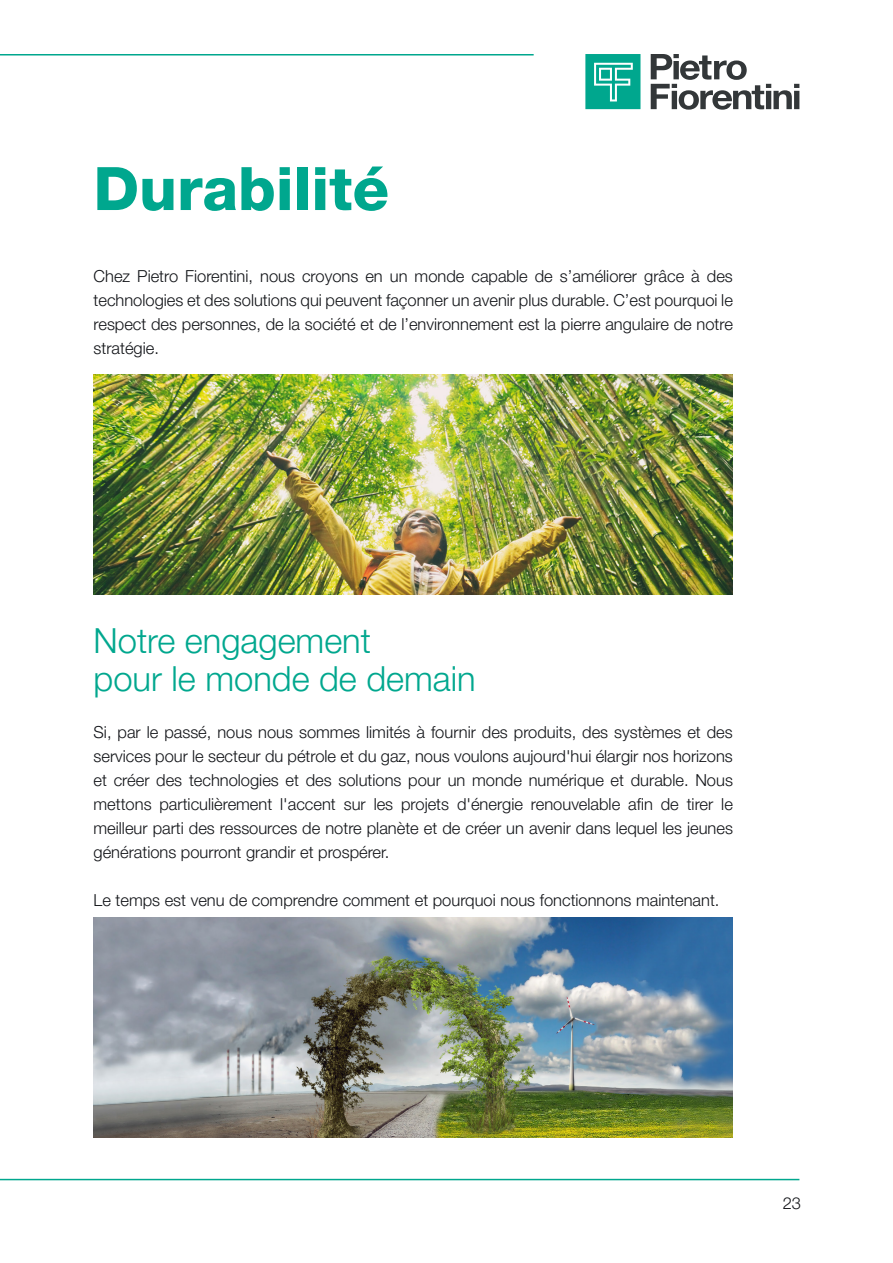
<style>
.page{position:relative;width:893px;height:1263px;background:#fff}
.page>*{position:absolute;margin:0;border:0;box-sizing:border-box;transform-origin:0 0}
.Titolo_Capitolo{font:800 60px "Helvetica Neue LT Pro";color:#00a78e}
.Titoletto{font:300 34.5px/37.5px "Helvetica Neue LT Pro";color:#00a78e}
.Testo{font:300 16.5px/24px "Helvetica Neue LT Pro";color:#121418;text-align:justify}
</style>
<div class="page">
<hr style="left:0;top:54px;width:534px;height:2px;background:#00a78e">
<hr style="left:0;top:1179px;width:799px;height:1px;background:#00a78e">
<svg style="left:651px;top:54px;width:148px;height:56px"></svg>
<svg style="left:585px;top:54px;width:55px;height:55px;background:#27b49f"></svg>
<img style="left:94px;top:918px;width:639px;height:219px">
<img style="left:94px;top:375px;width:639px;height:219px">
<p class="Titolo_Capitolo" style="left:94px;top:153px;width:297px">Durabilité</p>
<p class="Testo" style="left:94px;top:264px;width:641px">Chez Pietro Fiorentini, nous croyons en un monde capable de s’améliorer grâce à des technologies et des solutions qui peuvent façonner un avenir plus durable. C’est pourquoi le respect des personnes, de la société et de l’environnement est la pierre angulaire de notre stratégie.</p>
<p class="Titoletto" style="left:94px;top:622px;width:384px">Notre engagement<br>pour le monde de demain</p>
<p class="Testo" style="left:94px;top:720px;width:641px">Si, par le passé, nous nous sommes limités à fournir des produits, des systèmes et des services pour le secteur du pétrole et du gaz, nous voulons aujourd'hui élargir nos horizons et créer des technologies et des solutions pour un monde numérique et durable. Nous mettons particulièrement l'accent sur les projets d'énergie renouvelable afin de tirer le meilleur parti des ressources de notre planète et de créer un avenir dans lequel les jeunes générations pourront grandir et prospérer.</p>
<p class="Testo" style="left:94px;top:888px;width:627px">Le temps est venu de comprendre comment et pourquoi nous fonctionnons maintenant.</p>
<p class="Testo" style="left:783px;top:1191px;width:20px">23</p>
</div>
